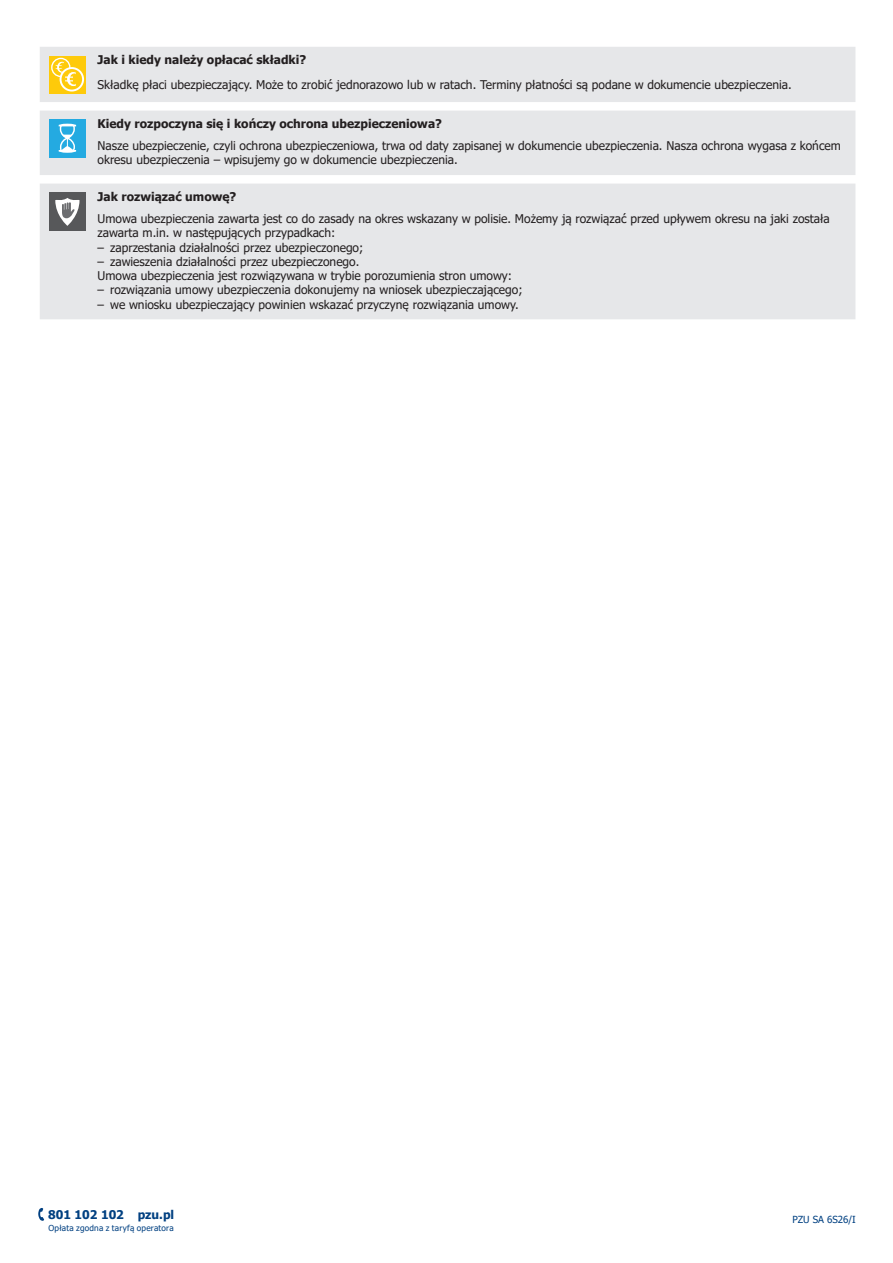
<style>
.page{position:relative;width:893px;height:1263px;background:#fff}
.page>*{position:absolute;margin:0;border:0;box-sizing:border-box;transform-origin:0 0}
._00_TEKST{font:12px/14.2px "Tahoma";color:#231f20}
._01_HASŁO{font:700 12px "Tahoma";color:#231f20}
.t1{font:700 12px "Tahoma";color:#014081}
.t2{font:9.75px "Tahoma";color:#014081}
.OPŁATA_ZGODNA{font:8.25px "Tahoma";letter-spacing:.025em;color:#014081}
</style>
<div class="page">
<svg style="left:38px;top:1208px;width:6px;height:13px"></svg>
<div style="left:40px;top:47px;width:815px;height:272px;background:#e6e7e9"></div>
<div style="left:49px;top:56px;width:37px;height:38px;background:#feca0a"></div>
<svg style="left:52px;top:58px;width:18px;height:18px"></svg>
<div style="left:51px;top:58px;width:19px;height:19px;border:1px solid #fff;border-radius:50%"></div>
<svg style="left:61px;top:68px;width:22px;height:23px"></svg>
<div style="left:60px;top:67px;width:24px;height:25px;border:2px solid #fff;border-radius:50%"></div>
<svg style="left:55px;top:61px;width:22px;height:26px"></svg>
<div style="left:49px;top:119px;width:37px;height:38px;background:#24aae1"></div>
<svg style="left:59px;top:124px;width:17px;height:29px"></svg>
<div style="left:49px;top:192px;width:37px;height:38px;background:#57585a"></div>
<svg style="left:55px;top:198px;width:25px;height:28px"></svg>
<p class="_01_HASŁO" style="left:98px;top:52px;width:210px">Jak i kiedy należy opłacać składki?</p>
<p class="_00_TEKST" style="left:98px;top:78px;width:696px">Składkę płaci ubezpieczający. Może to zrobić jednorazowo lub w ratach. Terminy płatności są podane w dokumencie ubezpieczenia.</p>
<p class="_01_HASŁO" style="left:98px;top:115px;width:346px">Kiedy rozpoczyna się i kończy ochrona ubezpieczeniowa?</p>
<p class="_00_TEKST" style="left:98px;top:139px;width:745px">Nasze ubezpieczenie, czyli ochrona ubezpieczeniowa, trwa od daty zapisanej w dokumencie ubezpieczenia. Nasza ochrona wygasa z końcem okresu ubezpieczenia – wpisujemy go w dokumencie ubezpieczenia.</p>
<p class="_01_HASŁO" style="left:98px;top:188px;width:140px">Jak rozwiązać umowę?</p>
<p class="_00_TEKST" style="left:98px;top:212px;width:734px">Umowa ubezpieczenia zawarta jest co do zasady na okres wskazany w polisie. Możemy ją rozwiązać przed upływem okresu na jaki została zawarta m.in. w następujących przypadkach:</p>
<p class="_00_TEKST" style="left:98px;top:241px;width:267px">– zaprzestania działalności przez ubezpieczonego;</p>
<p class="_00_TEKST" style="left:98px;top:255px;width:263px">– zawieszenia działalności przez ubezpieczonego.</p>
<p class="_00_TEKST" style="left:98px;top:269px;width:416px">Umowa ubezpieczenia jest rozwiązywana w trybie porozumienia stron umowy:</p>
<p class="_00_TEKST" style="left:98px;top:284px;width:426px">– rozwiązania umowy ubezpieczenia dokonujemy na wniosek ubezpieczającego;</p>
<p class="_00_TEKST" style="left:98px;top:298px;width:423px">– we wniosku ubezpieczający powinien wskazać przyczynę rozwiązania umowy.</p>
<p class="t1" style="left:48px;top:1206px;width:128px">801 102 102 pzu.pl</p>
<p class="OPŁATA_ZGODNA" style="left:48px;top:1223px;width:127px">Opłata zgodna z taryfą operatora</p>
<p class="t2" style="left:792px;top:1212px;width:65px">PZU SA 6S26/I</p>
</div>
